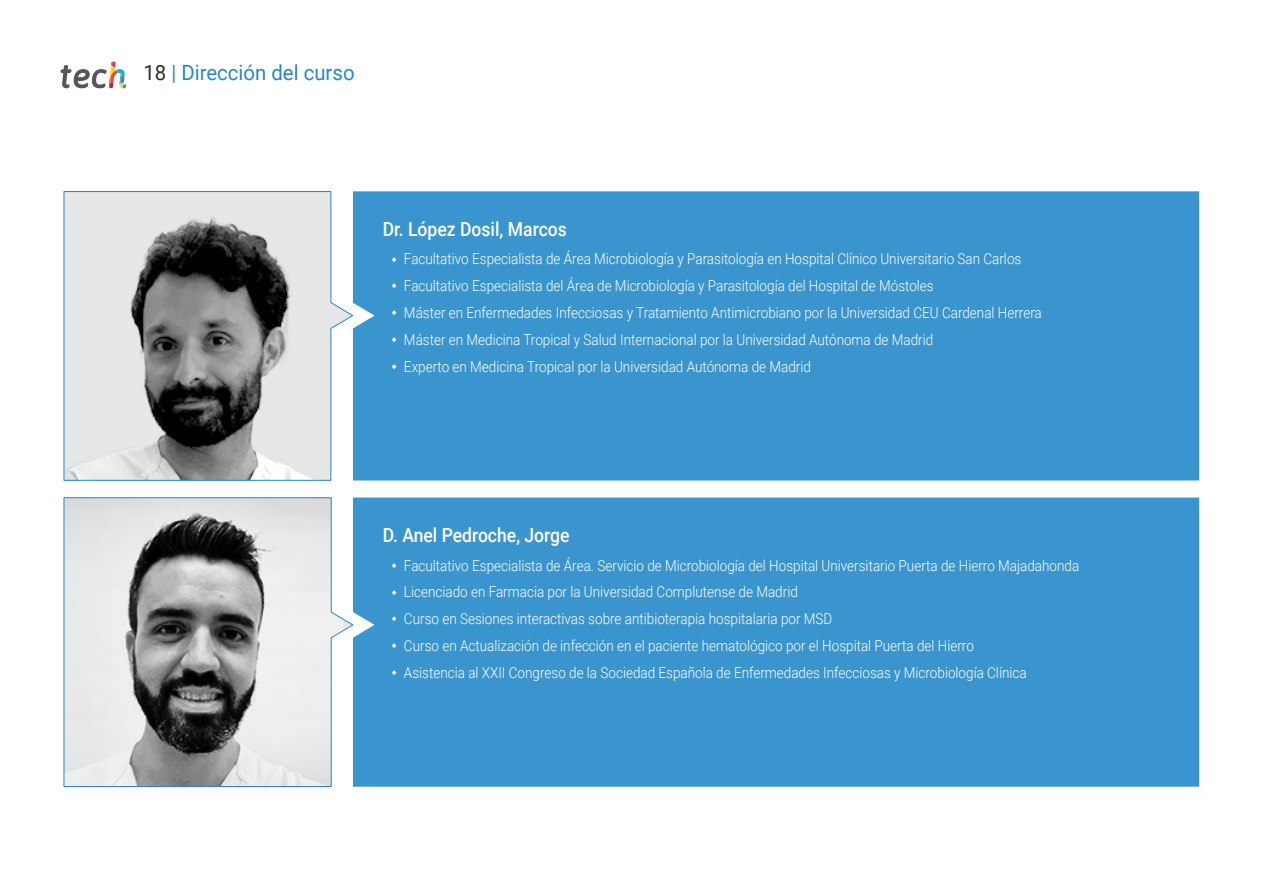
<style>
.page{position:relative;width:1263px;height:893px;background:#fff}
.page>*{position:absolute;margin:0;border:0;box-sizing:border-box;transform-origin:0 0}
.t1{font:21px "Roboto";color:#2488c9}
.t2{font:500 19.5px "Roboto";color:#fff;scale:.9 1}
.t3{font:300 15px/26.7px "Roboto";color:#fff;scale:.9 1}
.s1{color:#312e20}
</style>
<div class="page">
<svg style="left:61px;top:62px;width:65px;height:27px"></svg>
<div style="left:353px;top:191px;width:846px;height:289px;background:#3a94ce"></div>
<div style="left:353px;top:497px;width:846px;height:290px;background:#3a94ce"></div>
<svg style="left:64px;top:191px;width:289px;height:290px;background:#b1b2b3"></svg>
<svg style="left:64px;top:497px;width:289px;height:290px"></svg>
<svg style="left:392px;top:257px;width:5px;height:5px"></svg>
<svg style="left:392px;top:284px;width:5px;height:5px"></svg>
<svg style="left:392px;top:310px;width:5px;height:5px"></svg>
<svg style="left:392px;top:337px;width:5px;height:5px"></svg>
<svg style="left:392px;top:364px;width:5px;height:5px"></svg>
<svg style="left:392px;top:563px;width:5px;height:5px"></svg>
<svg style="left:392px;top:590px;width:5px;height:5px"></svg>
<svg style="left:392px;top:616px;width:5px;height:5px"></svg>
<svg style="left:392px;top:643px;width:5px;height:5px"></svg>
<svg style="left:392px;top:670px;width:5px;height:5px"></svg>
<h1 class="t1" style="left:144px;top:57px;width:213px"><span class="s1">18</span> | Dirección del curso</h1>
<h2 class="t2" style="left:383px;top:215px;width:206px">Dr. López Dosil, Marcos</h2>
<p class="t3" style="left:404px;top:245px;width:710px">Facultativo Especialista de Área Microbiología y Parasitología en Hospital Clínico Universitario San Carlos Facultativo Especialista del Área de Microbiología y Parasitología del Hospital de Móstoles<br>Máster en Enfermedades Infecciosas y Tratamiento Antimicrobiano por la Universidad CEU Cardenal Herrera Máster en Medicina Tropical y Salud Internacional por la Universidad Autónoma de Madrid<br>Experto en Medicina Tropical por la Universidad Autónoma de Madrid</p>
<h2 class="t2" style="left:383px;top:521px;width:209px">D. Anel Pedroche, Jorge</h2>
<p class="t3" style="left:404px;top:551px;width:752px">Facultativo Especialista de Área. Servicio de Microbiología del Hospital Universitario Puerta de Hierro Majadahonda Licenciado en Farmacia por la Universidad Complutense de Madrid<br>Curso en Sesiones interactivas sobre antibioterapia hospitalaria por MSD<br>Curso en Actualización de infección en el paciente hematológico por el Hospital Puerta del Hierro<br>Asistencia al XXII Congreso de la Sociedad Española de Enfermedades Infecciosas y Microbiología Clínica</p>
</div>
